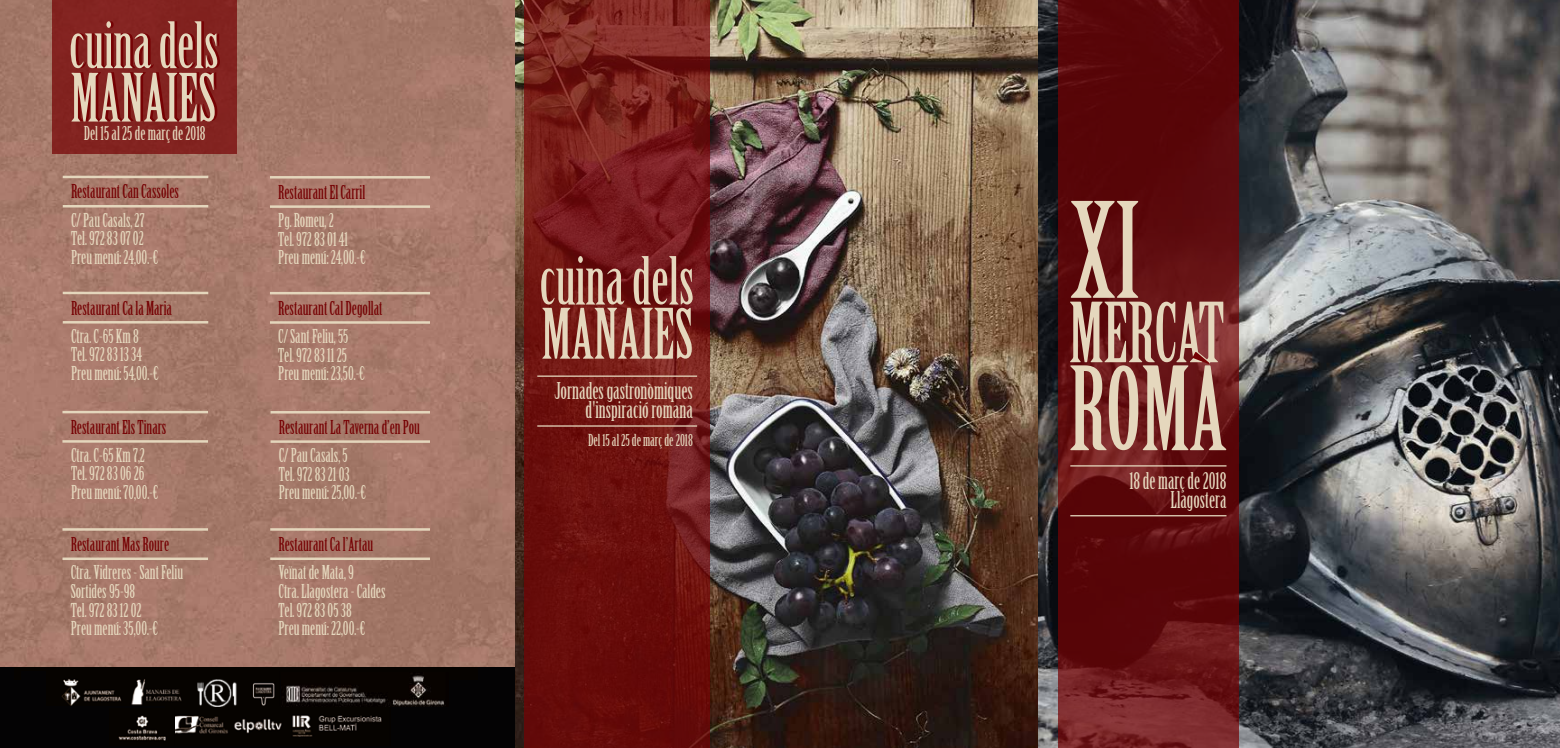
<style>
.page{position:relative;width:1560px;height:748px;background:#fff}
.page>*{position:absolute;margin:0;border:0;box-sizing:border-box;transform-origin:0 0}
.t1{font:129.12px "Birch Std";color:#e5d7bd}
.t2{font:113px "Birch Std";color:#e5d7bd}
.t3{font:80.75px "Birch Std";letter-spacing:-.01em;color:#e5d7bd}
.t4{font:67.88px "Birch Std";color:#e5d7bd}
.t5{font:65px "Birch Std";color:#e5d7bd}
.t6{font:64.62px "Birch Std";color:#e5d7bd}
.t7{font:62.5px "Birch Std";color:#e5d7bd}
.t8{font:22.62px/19.4px "Birch Std";color:#e5d7bd;text-align:right}
.t9{font:18.75px/18.8px "Birch Std";color:#e5d7bd}
.t10{font:18.75px "Birch Std";color:#760204}
.t11{font:16.12px "Birch Std";color:#e5d7bd}
.s1{color:#760204}
</style>
<div class="page">
<img style="left:0;top:0;width:1559px;height:748px">
<svg style="left:525px;top:0;width:185px;height:748px;background:#711715"></svg>
<hr style="left:537px;top:375px;width:160px;height:2px;background:#e4d6bc">
<hr style="left:537px;top:425px;width:160px;height:1px;background:#e4d6bc">
<hr style="left:270px;top:176px;width:160px;height:2px;background:#e4d6bc">
<hr style="left:270px;top:205px;width:160px;height:3px;background:#e4d6bc">
<hr style="left:270px;top:292px;width:160px;height:2px;background:#e4d6bc">
<hr style="left:270px;top:321px;width:160px;height:3px;background:#e4d6bc">
<hr style="left:270px;top:411px;width:160px;height:2px;background:#e4d6bc">
<hr style="left:270px;top:440px;width:160px;height:3px;background:#e4d6bc">
<hr style="left:270px;top:528px;width:160px;height:2px;background:#e4d6bc">
<hr style="left:270px;top:557px;width:160px;height:3px;background:#e4d6bc">
<hr style="left:63px;top:176px;width:145px;height:2px;background:#e4d6bc">
<hr style="left:63px;top:205px;width:145px;height:2px;background:#e4d6bc">
<hr style="left:62px;top:528px;width:146px;height:2px;background:#e4d6bc">
<hr style="left:62px;top:557px;width:146px;height:3px;background:#e4d6bc">
<hr style="left:63px;top:292px;width:145px;height:2px;background:#e4d6bc">
<hr style="left:63px;top:321px;width:145px;height:2px;background:#e4d6bc">
<hr style="left:62px;top:411px;width:146px;height:2px;background:#e4d6bc">
<hr style="left:62px;top:440px;width:146px;height:2px;background:#e4d6bc">
<div style="left:53px;top:0;width:184px;height:154px;background:#832320"></div>
<svg style="left:1057px;top:0;width:181px;height:748px;background:#610f12"></svg>
<hr style="left:1070px;top:465px;width:156px;height:1px;background:#e4d6bc">
<hr style="left:1070px;top:515px;width:156px;height:1px;background:#e4d6bc">
<div style="left:0;top:667px;width:514px;height:81px;background:#040304"></div>
<img style="left:175px;top:706px;width:215px;height:31px">
<img style="left:61px;top:679px;width:214px;height:27px">
<img style="left:286px;top:673px;width:158px;height:33px">
<img style="left:118px;top:715px;width:48px;height:26px">
<img style="left:190px;top:679px;width:54px;height:27px">
<h3 class="t7" style="left:69px;top:10px;width:151px">cuina dels</h3>
<h3 class="t5" style="left:71px;top:61px;width:147px">MANAIES</h3>
<p class="t9" style="left:84px;top:125px;width:123px">Del 15 al 25 de març de 2018</p>
<p class="t10" style="left:71px;top:181px;width:109px">Restaurant Can Cassoles</p>
<p class="t9" style="left:71px;top:211px;width:89px">C/ Pau Casals, 27<br>Tel. 972 83 07 02<br>Preu menú: 24,00.-€</p>
<p class="t10" style="left:71px;top:297px;width:103px">Restaurant Ca la Maria</p>
<p class="t9" style="left:71px;top:327px;width:89px">Ctra. C-65 Km 8<br>Tel. 972 83 13 34<br>Preu menú: 54,00.-€</p>
<p class="t10" style="left:71px;top:416px;width:97px">Restaurant Els Tinars</p>
<p class="t9" style="left:71px;top:446px;width:89px">Ctra. C-65 Km 7,2<br>Tel. 972 83 06 26<br>Preu menú: 70,00.-€</p>
<p class="t10" style="left:71px;top:533px;width:100px">Restaurant Mas Roure</p>
<p class="t9" style="left:71px;top:563px;width:114px">Ctra. Vidreres - Sant Feliu<br>Sortides 95-98<br>Tel. 972 83 12 02<br>Preu menú: 35,00.-€</p>
<p class="t10" style="left:278px;top:181px;width:89px">Restaurant El Carril</p>
<p class="t9" style="left:278px;top:211px;width:89px">Pg. Romeu, 2<br>Tel. 972 83 01 41<br>Preu menú: 24,00.-€</p>
<p class="t10" style="left:278px;top:297px;width:106px">Restaurant Cal Degollat</p>
<p class="t9" style="left:278px;top:327px;width:88px">C/ Sant Feliu, 55<br>Tel. 972 83 11 25<br>Preu menú: 23,50.-€</p>
<p class="t10" style="left:279px;top:416px;width:142px">Restaurant La Taverna d’en Pou</p>
<p class="t9" style="left:279px;top:446px;width:89px">C/ Pau Casals, 5<br>Tel. 972 83 21 03<br>Preu menú: 25,00.-€</p>
<p class="t10" style="left:278px;top:533px;width:96px">Restaurant Ca l’Artau</p>
<p class="t9" style="left:278px;top:563px;width:109px">Veïnat de Mata, 9<br>Ctra. Llagostera - Caldes<br>Tel. 972 83 05 38<br>Preu menú: 22,00.-€</p>
<h3 class="t6" style="left:539px;top:245px;width:156px">cuina dels</h3>
<h3 class="t4" style="left:541px;top:296px;width:153px">MANAIES</h3>
<p class="t8" style="left:555px;top:381px;width:140px">Jornades gastronòmiques d'inspiració romana</p>
<p class="t11" style="left:588px;top:430px;width:106px">Del 15 al 25 de març de 2018</p>
<h1 class="t1" style="left:1070px;top:178px;width:71px">XI</h1>
<h3 class="t3" style="left:1068px;top:287px;width:157px">MERCAT</h3>
<h2 class="t2" style="left:1068px;top:345px;width:159px">ROMÀ <span class="s1">`</span></h2>
<p class="t8" style="left:1129px;top:471px;width:99px">18 de març de 2018<br>Llagostera</p>
</div>
